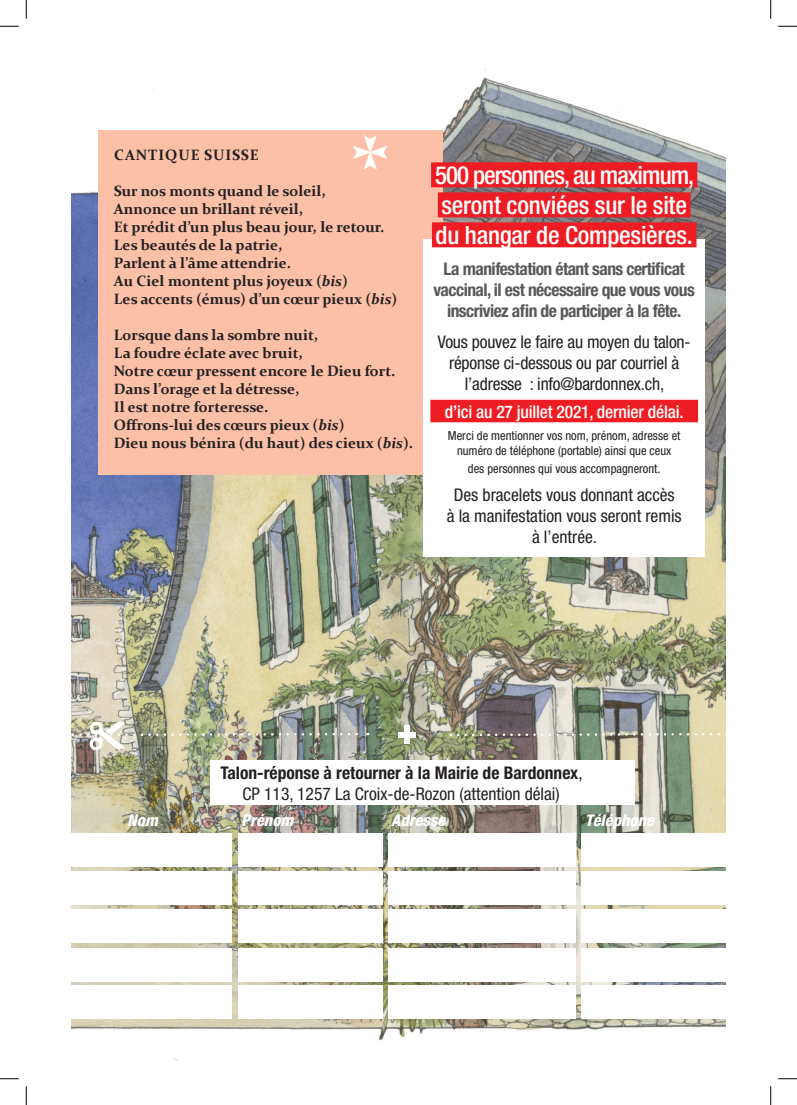
<style>
.page{position:relative;width:797px;height:1105px;background:#fff}
.page>*{position:absolute;margin:0;border:0;box-sizing:border-box;transform-origin:0 0}
.t1{font:500 condensed 25px "Helvetica Neue";letter-spacing:-.01em;color:#fff}
.t2{font:500 condensed 25px "Helvetica Neue";letter-spacing:-.04em;color:#fff}
.t3{font:condensed 17.5px/21px "Helvetica Neue";letter-spacing:-.01em;color:#231f20;text-align:center}
.t4{font:700 condensed 17.5px/21px "Helvetica Neue";letter-spacing:-.03em;color:#57585a;text-align:center}
.t5{font:700 condensed 17.5px/21px "Helvetica Neue";color:#231f20;text-align:center}
.t6{font:500 condensed 17.5px "Helvetica Neue";letter-spacing:-.01em;color:#fff}
.t7{font:italic 800 condensed 16.25px "Helvetica Neue";color:#fff}
.t8{font:700 15px "Constantia";color:#231f20}
.t9{font:700 15px "Constantia";letter-spacing:.06em;color:#231f20}
.t10{font:condensed 12.5px/15px "Helvetica Neue";color:#231f20;text-align:center}
.s1{font-style:italic}
.s2{font-weight:400}
</style>
<div class="page">
<img style="left:71px;top:69px;width:654px;height:992px">
<div style="left:98px;top:130px;width:345px;height:344px;background:#fbc0a7"></div>
<svg style="left:353px;top:135px;width:34px;height:35px"></svg>
<svg style="left:321px;top:86px;width:119px;height:39px"></svg>
<div style="left:423px;top:240px;width:282px;height:317px;background:#fff"></div>
<div style="left:430px;top:400px;width:268px;height:22px;background:#ee1d23"></div>
<div style="left:431px;top:162px;width:266px;height:25px;background:#ee1d23"></div>
<div style="left:438px;top:192px;width:252px;height:25px;background:#ee1d23"></div>
<div style="left:432px;top:222px;width:264px;height:25px;background:#ee1d23"></div>
<div style="left:55px;top:833px;width:177px;height:33px;background:#fff"></div>
<div style="left:238px;top:833px;width:144px;height:33px;background:#fff"></div>
<div style="left:388px;top:833px;width:187px;height:33px;background:#fff"></div>
<div style="left:581px;top:833px;width:188px;height:33px;background:#fff"></div>
<div style="left:55px;top:871px;width:177px;height:34px;background:#fff"></div>
<div style="left:238px;top:871px;width:144px;height:34px;background:#fff"></div>
<div style="left:388px;top:871px;width:187px;height:34px;background:#fff"></div>
<div style="left:581px;top:871px;width:188px;height:34px;background:#fff"></div>
<div style="left:55px;top:910px;width:177px;height:33px;background:#fff"></div>
<div style="left:238px;top:910px;width:144px;height:33px;background:#fff"></div>
<div style="left:388px;top:910px;width:187px;height:33px;background:#fff"></div>
<div style="left:581px;top:910px;width:188px;height:33px;background:#fff"></div>
<div style="left:55px;top:948px;width:177px;height:33px;background:#fff"></div>
<div style="left:55px;top:986px;width:177px;height:33px;background:#fff"></div>
<div style="left:238px;top:948px;width:144px;height:33px;background:#fff"></div>
<div style="left:238px;top:986px;width:144px;height:33px;background:#fff"></div>
<div style="left:388px;top:948px;width:187px;height:33px;background:#fff"></div>
<div style="left:388px;top:986px;width:187px;height:33px;background:#fff"></div>
<div style="left:581px;top:948px;width:188px;height:33px;background:#fff"></div>
<div style="left:581px;top:986px;width:188px;height:33px;background:#fff"></div>
<div style="left:404px;top:725px;width:6px;height:19px;background:#fff"></div>
<div style="left:398px;top:732px;width:18px;height:5px;background:#fff"></div>
<svg style="left:71px;top:732px;width:297px;height:5px"></svg>
<svg style="left:450px;top:732px;width:276px;height:5px"></svg>
<img style="left:76px;top:705px;width:63px;height:63px">
<div style="left:211px;top:760px;width:424px;height:45px;background:#fff"></div>
<svg style="left:0;top:25px;width:19px;height:2px"></svg>
<svg style="left:778px;top:25px;width:19px;height:2px"></svg>
<svg style="left:0;top:1078px;width:19px;height:1px"></svg>
<svg style="left:778px;top:1078px;width:19px;height:1px"></svg>
<svg style="left:25px;top:0;width:2px;height:19px"></svg>
<svg style="left:25px;top:1086px;width:2px;height:19px"></svg>
<svg style="left:770px;top:0;width:1px;height:19px"></svg>
<svg style="left:770px;top:1086px;width:1px;height:19px"></svg>
<p class="t9" style="left:114px;top:145px;width:146px">CANTIQUE SUISSE</p>
<p class="t8" style="left:114px;top:181px;width:213px">Sur nos monts quand le soleil,</p>
<p class="t8" style="left:114px;top:199px;width:191px">Annonce un brillant réveil,</p>
<p class="t8" style="left:114px;top:217px;width:272px">Et prédit d’un plus beau jour, le retour.</p>
<p class="t8" style="left:114px;top:235px;width:170px">Les beautés de la patrie,</p>
<p class="t8" style="left:114px;top:253px;width:179px">Parlent à l’âme attendrie.</p>
<p class="t8" style="left:114px;top:271px;width:236px">Au Ciel montent plus joyeux (<span class="s1">bis</span>)</p>
<p class="t8" style="left:114px;top:289px;width:285px">Les accents (émus) d’un cœur pieux (<span class="s1">bis</span>)</p>
<p class="t8" style="left:114px;top:325px;width:206px">Lorsque dans la sombre nuit,</p>
<p class="t8" style="left:114px;top:343px;width:190px">La foudre éclate avec bruit,</p>
<p class="t8" style="left:114px;top:361px;width:283px">Notre cœur pressent encore le Dieu fort.</p>
<p class="t8" style="left:114px;top:379px;width:187px">Dans l’orage et la détresse,</p>
<p class="t8" style="left:114px;top:397px;width:156px">Il est notre forteresse.</p>
<p class="t8" style="left:114px;top:415px;width:232px">Offrons-lui des cœurs pieux (<span class="s1">bis</span>)</p>
<p class="t8" style="left:114px;top:433px;width:301px">Dieu nous bénira (du haut) des cieux (<span class="s1">bis</span>).</p>
<p class="t2" style="left:435px;top:160px;width:260px">500 personnes, au maximum,</p>
<p class="t1" style="left:441px;top:190px;width:247px">seront conviées sur le site</p>
<p class="t1" style="left:435px;top:220px;width:259px">du hangar de Compesières.</p>
<p class="t4" style="left:433px;top:258px;width:263px">La manifestation étant sans certificat vaccinal, il est nécessaire que vous vous inscriviez afin de participer à la fête.</p>
<p class="t3" style="left:438px;top:331px;width:254px">Vous pouvez le faire au moyen du talon&shy;réponse ci-dessous ou par courriel à l’adresse : info@bardonnex.ch,</p>
<p class="t6" style="left:445px;top:401px;width:240px">d’ici au 27 juillet 2021, dernier délai.</p>
<p class="t10" style="left:448px;top:428px;width:234px">Merci de mentionner vos nom, prénom, adresse et numéro de téléphone (portable) ainsi que ceux</p>
<p class="t10" style="left:468px;top:461px;width:194px">des personnes qui vous accompagneront.</p>
<p class="t3" style="left:446px;top:484px;width:236px">Des bracelets vous donnant accès<br>à la manifestation vous seront remis à l’entrée.</p>
<p class="t5" style="left:220px;top:762px;width:364px">Talon-réponse à retourner à la Mairie de Bardonnex<span class="s2">,<br>CP 113, 1257 La Croix-de-Rozon (attention délai)</span></p>
<p class="t7" style="left:127px;top:811px;width:32px">Nom</p>
<p class="t7" style="left:241px;top:811px;width:54px">Prénom</p>
<p class="t7" style="left:391px;top:811px;width:56px">Adresse</p>
<p class="t7" style="left:585px;top:811px;width:70px">Téléphone</p>
</div>
